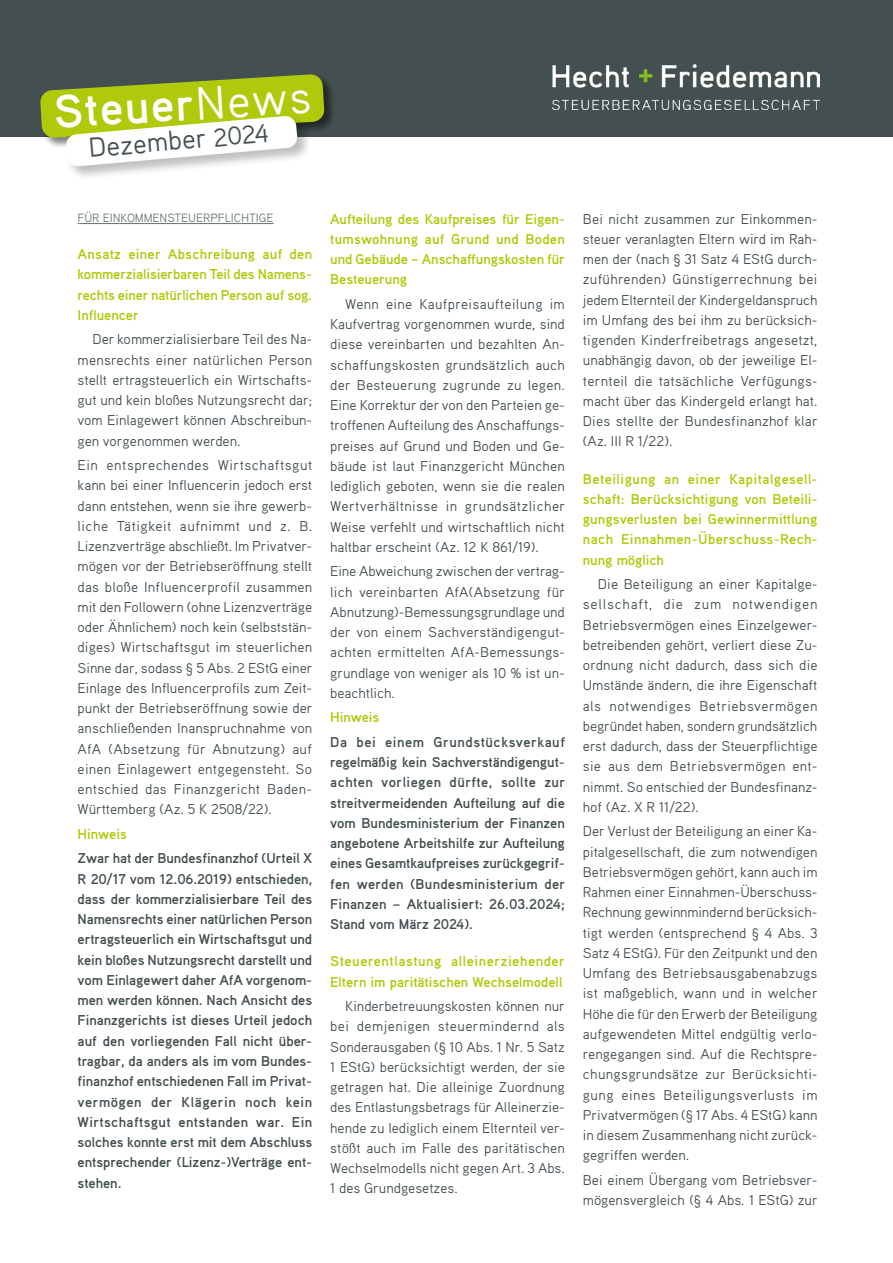
<style>
.page{position:relative;width:893px;height:1263px;background:#fff}
.page>*{position:absolute;margin:0;border:0;box-sizing:border-box;transform-origin:0 0}
.t1{font:700 46.65px "Aaux Pro OT";color:#fff}
.t2{font:27.3px "Aaux Pro OT";color:#444f50}
.t3{font:14.25px/20.2px "Aaux Pro OT";letter-spacing:-.005em;color:#444f50;text-align:justify}
.t4{font:700 14.25px/20.2px "Aaux Pro OT";letter-spacing:-.005em;color:#444f50;text-align:justify}
.t5{font:700 14.25px/20.2px "Aaux Pro OT";letter-spacing:-.005em;color:#afca0b;text-align:justify}
.t6{font:12px "Aaux Pro OT";letter-spacing:-.005em;color:#697576}
.s1{font-weight:400}
.s2{font-size:25.65px}
</style>
<div class="page">
<div style="left:0;top:0;width:893px;height:136px;background:#444f50"></div>
<img style="left:552px;top:64px;width:267px;height:46px">
<div style="left:40px;top:74px;width:296px;height:75px;background:#000;opacity:.5"></div>
<div style="left:66px;top:116px;width:245px;height:64px;background:#000;opacity:.25"></div>
<svg style="left:40px;top:74px;width:285px;height:93px"></svg>
<hr style="left:78px;top:223px;width:196px;height:1px;background:#697576">
<h1 class="t1" style="left:52px;top:83px;width:259px;rotate:-4deg">Steuer<span class="s1">News</span></h1>
<h2 class="t2" style="left:87px;top:131px;width:182px;rotate:-5deg">Dezember <span class="s2">2024</span></h2>
<p class="t6" style="left:78px;top:210px;width:197px">FÜR EINKOMMENSTEUERPFLICHTIGE</p>
<p class="t5" style="left:78px;top:244px;width:236px">Ansatz einer Abschreibung auf den kommerzialisierbaren Teil des Namens&shy;rechts einer natürlichen Person auf sog.<br>Influencer</p>
<p class="t3" style="left:78px;top:329px;width:236px;text-indent:15px">Der kommerzialisierbare Teil des Na&shy;mensrechts einer natürlichen Person stellt ertragsteuerlich ein Wirtschafts&shy;gut und kein bloßes Nutzungsrecht dar; vom Einlagewert können Abschreibun&shy;gen vorgenommen werden.</p>
<p class="t3" style="left:78px;top:455px;width:236px">Ein entsprechendes Wirtschaftsgut kann bei einer Influencerin jedoch erst dann entstehen, wenn sie ihre gewerb&shy;liche Tätigkeit aufnimmt und z. B.<br>Lizenzverträge abschließt. Im Privatver&shy;mögen vor der Betriebseröffnung stellt das bloße Influencerprofil zusammen mit den Followern (ohne Lizenzverträge oder Ähnlichem) noch kein (selbststän&shy;diges) Wirtschaftsgut im steuerlichen Sinne dar, sodass § 5 Abs. 2 EStG einer Einlage des Influencerprofils zum Zeit&shy;punkt der Betriebseröffnung sowie der anschließenden Inanspruchnahme von AfA (Absetzung für Abnutzung) auf einen Einlagewert entgegensteht. So entschied das Finanzgericht Baden-Württemberg (Az. 5 K 2508/22).</p>
<p class="t5" style="left:78px;top:823px;width:51px">Hinweis</p>
<p class="t4" style="left:78px;top:848px;width:236px">Zwar hat der Bundesfinanzhof (Urteil X R 20/17 vom 12.06.2019) entschieden, dass der kommerzialisierbare Teil des Namensrechts einer natürlichen Person ertragsteuerlich ein Wirtschaftsgut und kein bloßes Nutzungsrecht darstellt und vom Einlagewert daher AfA vorgenom&shy;men werden können. Nach Ansicht des Finanzgerichts ist dieses Urteil jedoch auf den vorliegenden Fall nicht über&shy;tragbar, da anders als im vom Bundes&shy;finanzhof entschiedenen Fall im Privat&shy;vermögen der Klägerin noch kein Wirtschaftsgut entstanden war. Ein solches konnte erst mit dem Abschluss entsprechender (Lizenz-)Verträge ent&shy;stehen.</p>
<p class="t5" style="left:330px;top:208px;width:236px">Aufteilung des Kaufpreises für Eigen&shy;tumswohnung auf Grund und Boden und Gebäude – Anschaffungskosten für Besteuerung</p>
<p class="t3" style="left:330px;top:293px;width:237px;text-indent:15px">Wenn eine Kaufpreisaufteilung im Kaufvertrag vorgenommen wurde, sind diese vereinbarten und bezahlten An&shy;schaffungskosten grundsätzlich auch der Besteuerung zugrunde zu legen.<br>Eine Korrektur der von den Parteien ge&shy;troffenen Aufteilung des Anschaffungs&shy;preises auf Grund und Boden und Ge&shy;bäude ist laut Finanzgericht München lediglich geboten, wenn sie die realen Wertverhältnisse in grundsätzlicher Weise verfehlt und wirtschaftlich nicht haltbar erscheint (Az. 12 K 861/19).</p>
<p class="t3" style="left:330px;top:561px;width:237px">Eine Abweichung zwischen der vertrag&shy;lich vereinbarten AfA(Absetzung für Abnutzung)-Bemessungsgrundlage und der von einem Sachverständigengut&shy;achten ermittelten AfA-Bemessungs&shy;grundlage von weniger als 10 % ist un&shy;beachtlich.</p>
<p class="t5" style="left:330px;top:707px;width:51px">Hinweis</p>
<p class="t4" style="left:330px;top:731px;width:237px">Da bei einem Grundstücksverkauf regelmäßig kein Sachverständigengut&shy;achten vorliegen dürfte, sollte zur streitvermeidenden Aufteilung auf die vom Bundesministerium der Finanzen angebotene Arbeitshilfe zur Aufteilung eines Gesamtkaufpreises zurückgegrif&shy;fen werden (Bundesministerium der Finanzen – Aktualisiert: 26.03.2024; Stand vom März 2024).</p>
<p class="t5" style="left:330px;top:951px;width:236px">Steuerentlastung alleinerziehender<br>Eltern im paritätischen Wechselmodell</p>
<p class="t3" style="left:330px;top:996px;width:236px;text-indent:15px">Kinderbetreuungskosten können nur bei demjenigen steuermindernd als Sonderausgaben (§ 10 Abs. 1 Nr. 5 Satz 1 EStG) berücksichtigt werden, der sie getragen hat. Die alleinige Zuordnung des Entlastungsbetrags für Alleinerzie&shy;hende zu lediglich einem Elternteil ver&shy;stößt auch im Falle des paritätischen Wechselmodells nicht gegen Art. 3 Abs.<br>1 des Grundgesetzes.</p>
<p class="t3" style="left:583px;top:208px;width:236px">Bei nicht zusammen zur Einkommen&shy;steuer veranlagten Eltern wird im Rah&shy;men der (nach § 31 Satz 4 EStG durch&shy;zuführenden) Günstigerrechnung bei jedem Elternteil der Kindergeldanspruch im Umfang des bei ihm zu berücksich&shy;tigenden Kinderfreibetrags angesetzt, unabhängig davon, ob der jeweilige El&shy;ternteil die tatsächliche Verfügungs&shy;macht über das Kindergeld erlangt hat.<br>Dies stellte der Bundesfinanzhof klar (Az. III R 1/22).</p>
<p class="t5" style="left:583px;top:468px;width:236px">Beteiligung an einer Kapitalgesell&shy;schaft: Berücksichtigung von Beteili&shy;gungsverlusten bei Gewinnermittlung nach Einnahmen-Überschuss-Rech&shy;nung möglich</p>
<p class="t3" style="left:583px;top:574px;width:236px;text-indent:15px">Die Beteiligung an einer Kapitalge&shy;sellschaft, die zum notwendigen Betriebsvermögen eines Einzelgewer&shy;betreibenden gehört, verliert diese Zu&shy;ordnung nicht dadurch, dass sich die Umstände ändern, die ihre Eigenschaft als notwendiges Betriebsvermögen begründet haben, sondern grundsätzlich erst dadurch, dass der Steuerpflichtige sie aus dem Betriebsvermögen ent&shy;nimmt. So entschied der Bundesfinanz&shy;hof (Az. X R 11/22).</p>
<p class="t3" style="left:583px;top:821px;width:236px">Der Verlust der Beteiligung an einer Ka&shy;pitalgesellschaft, die zum notwendigen Betriebsvermögen gehört, kann auch im Rahmen einer Einnahmen-Überschuss-Rechnung gewinnmindernd berücksich&shy;tigt werden (entsprechend § 4 Abs. 3<br>Satz 4 EStG). Für den Zeitpunkt und den Umfang des Betriebsausgabenabzugs ist maßgeblich, wann und in welcher Höhe die für den Erwerb der Beteiligung aufgewendeten Mittel endgültig verlo&shy;rengegangen sind. Auf die Rechtspre&shy;chungsgrundsätze zur Berücksichti&shy;gung eines Beteiligungsverlusts im Privatvermögen (§ 17 Abs. 4 EStG) kann in diesem Zusammenhang nicht zurück&shy;gegriffen werden.</p>
<p class="t3" style="left:583px;top:1169px;width:236px">Bei einem Übergang vom Betriebsver&shy;mögensvergleich (§ 4 Abs. 1 EStG) zur</p>
</div>
